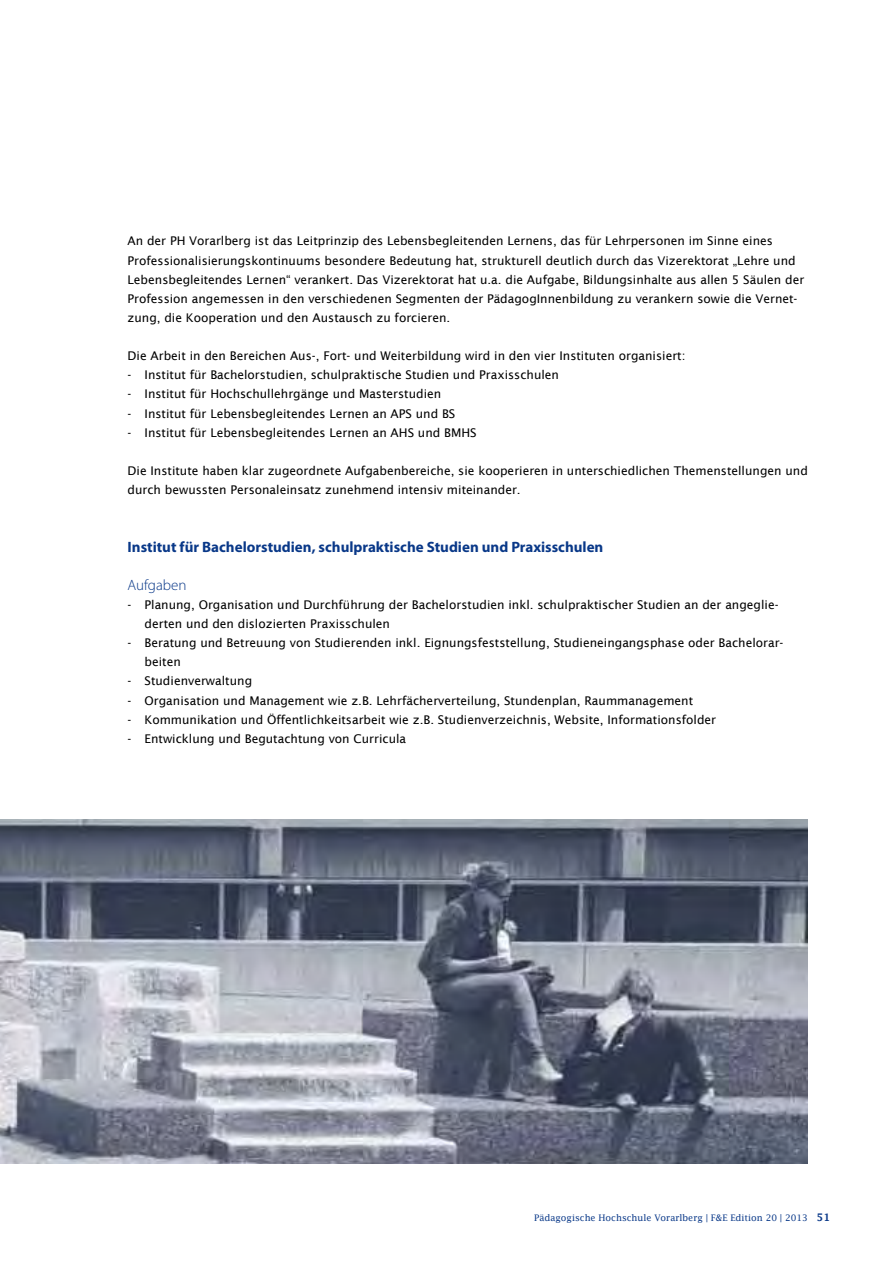
<style>
.page{position:relative;width:893px;height:1263px;background:#fff}
.page>*{position:absolute;margin:0;border:0;box-sizing:border-box;transform-origin:0 0}
.t1{font:700 15px "Myriad Pro";color:#093888}
.t2{font:300 15px "Myriad Pro";color:#093888}
.t3{font:12px/19.2px "Lucida Sans";color:#000}
.t4{font:9px "Lucida Fax";color:#093888}
.s1{font-weight:600;font-size:10.5px}
</style>
<div class="page">
<img style="left:0;top:819px;width:808px;height:345px">
<p class="t3" style="left:128px;top:231px;width:678px">An der PH Vorarlberg ist das Leitprinzip des Lebensbegleitenden Lernens, das für Lehrpersonen im Sinne eines Professionalisierungskontinuums besondere Bedeutung hat, strukturell deutlich durch das Vizerektorat „Lehre und Lebensbegleitendes Lernen“ verankert. Das Vizerektorat hat u.a. die Aufgabe, Bildungsinhalte aus allen 5 Säulen der Profession angemessen in den verschiedenen Segmenten der PädagogInnenbildung zu verankern sowie die Vernet&shy;zung, die Kooperation und den Austausch zu forcieren.</p>
<p class="t3" style="left:128px;top:346px;width:559px">Die Arbeit in den Bereichen Aus-, Fort- und Weiterbildung wird in den vier Instituten organisiert:</p>
<p class="t3" style="left:128px;top:365px;width:433px">- Institut für Bachelorstudien, schulpraktische Studien und Praxisschulen</p>
<p class="t3" style="left:128px;top:384px;width:315px">- Institut für Hochschullehrgänge und Masterstudien</p>
<p class="t3" style="left:128px;top:404px;width:329px">- Institut für Lebensbegleitendes Lernen an APS und BS</p>
<p class="t3" style="left:128px;top:423px;width:351px">- Institut für Lebensbegleitendes Lernen an AHS und BMHS</p>
<p class="t3" style="left:128px;top:461px;width:682px">Die Institute haben klar zugeordnete Aufgabenbereiche, sie kooperieren in unterschiedlichen Themenstellungen und durch bewussten Personaleinsatz zunehmend intensiv miteinander.</p>
<p class="t1" style="left:128px;top:537px;width:477px">Institut für Bachelorstudien, schulpraktische Studien und Praxisschulen</p>
<p class="t2" style="left:128px;top:577px;width:60px">Aufgaben</p>
<p class="t3" style="left:145px;top:595px;width:635px;text-indent:-17px">- Planung, Organisation und Durchführung der Bachelorstudien inkl. schulpraktischer Studien an der angeglie&shy;derten und den dislozierten Praxisschulen</p>
<p class="t3" style="left:145px;top:633px;width:640px;text-indent:-17px">- Beratung und Betreuung von Studierenden inkl. Eignungsfeststellung, Studieneingangsphase oder Bachelorar&shy;beiten</p>
<p class="t3" style="left:128px;top:671px;width:126px">- Studienverwaltung</p>
<p class="t3" style="left:128px;top:691px;width:567px">- Organisation und Management wie z.B. Lehrfächerverteilung, Stundenplan, Raummanagement</p>
<p class="t3" style="left:128px;top:710px;width:590px">- Kommunikation und Öffentlichkeitsarbeit wie z.B. Studienverzeichnis, Website, Informationsfolder</p>
<p class="t3" style="left:128px;top:729px;width:280px">- Entwicklung und Begutachtung von Curricula</p>
<p class="t4" style="left:534px;top:1213px;width:298px">Pädagogische Hochschule Vorarlberg | F&amp;E Edition 20 | 2013 <span class="s1">51</span></p>
</div>
